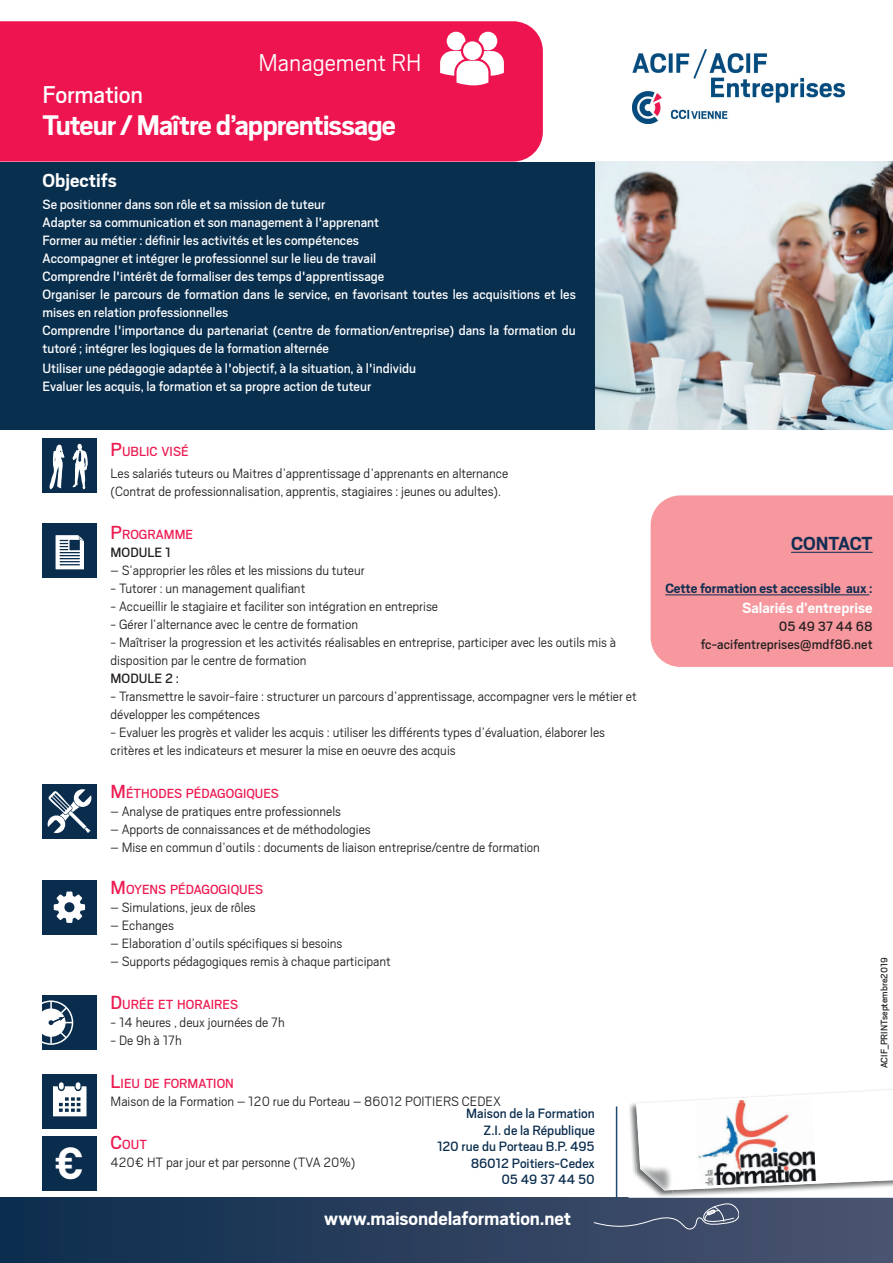
<style>
.page{position:relative;width:893px;height:1263px;background:#fff}
.page>*{position:absolute;margin:0;border:0;box-sizing:border-box;transform-origin:0 0}
.t1{font:700 44.25px "DIN Pro";color:#fff}
.t2{font:700 31.5px "Scout";letter-spacing:-.035em;color:#fff}
.t3{font:300 27px "Scout";color:#fff}
.t4{font:27px "Scout";letter-spacing:-.01em;color:#fff}
.t5{font:700 21px "Scout";letter-spacing:-.005em;color:#fff}
.t6{font:700 21px "Scout";letter-spacing:-.01em;color:#132e53}
.t7{font:700 16.5px "Scout";color:#fff}
.t8{font:300 15px/18px "Scout";color:#231f20}
.t9{font:15px/18px "Scout";color:#fff}
.t10{font:15px/16.5px "Scout";color:#0a2d4e;text-align:right}
.t11{font:15px/18px "Scout";color:#231f20;text-align:right}
.t12{font:700 15px "Scout";color:#132e53}
.t13{font:14.7px "Scout";color:#ed1b51}
.t14{font:10.5px "Scout";color:#231f20}
.s1{font-size:21px}
</style>
<div class="page">
<div style="left:0;top:1198px;width:893px;height:65px;background:linear-gradient(to right,#0c2d4d,#4b5470)"></div>
<div style="left:0;top:21px;width:543px;height:141px;background:#ed1450"></div>
<svg style="left:594px;top:1203px;width:145px;height:27px"></svg>
<img style="left:628px;top:1089px;width:265px;height:109px">
<img style="left:637px;top:1190px;width:36px;height:4px">
<svg style="left:636px;top:1090px;width:257px;height:100px"></svg>
<img style="left:695px;top:1097px;width:121px;height:89px">
<div style="left:651px;top:495px;width:242px;height:172px;background:#f6989d"></div>
<hr style="left:616px;top:1106px;width:1px;height:95px;background:#214a73">
<div style="left:0;top:162px;width:893px;height:267px;background:#092f4f"></div>
<div style="left:43px;top:524px;width:54px;height:54px;background:#0a2d4e"></div>
<svg style="left:56px;top:535px;width:28px;height:34px"></svg>
<div style="left:43px;top:439px;width:54px;height:54px;background:#0a2d4e"></div>
<svg style="left:72px;top:444px;width:16px;height:45px"></svg>
<svg style="left:50px;top:445px;width:14px;height:44px"></svg>
<div style="left:43px;top:880px;width:54px;height:54px;background:#0a2d4e"></div>
<svg style="left:54px;top:891px;width:31px;height:32px"></svg>
<div style="left:43px;top:784px;width:54px;height:54px;background:#0a2d4e"></div>
<svg style="left:47px;top:789px;width:45px;height:45px"></svg>
<div style="left:43px;top:995px;width:54px;height:54px;background:#0a2d4e"></div>
<svg style="left:43px;top:1000px;width:30px;height:45px"></svg>
<hr style="left:665px;top:594px;width:204px;height:1px;background:#132e53">
<hr style="left:791px;top:552px;width:82px;height:1px;background:#132e53">
<img style="left:595px;top:162px;width:298px;height:267px">
<svg style="left:440px;top:32px;width:64px;height:53px"></svg>
<img style="left:633px;top:50px;width:212px;height:73px">
<div style="left:43px;top:1074px;width:54px;height:54px;background:#0a2d4e"></div>
<svg style="left:53px;top:1082px;width:33px;height:34px"></svg>
<div style="left:43px;top:1136px;width:54px;height:54px;background:#0a2d4e"></div>
<h3 class="t3" style="left:259px;top:45px;width:165px">Management RH</h3>
<h3 class="t4" style="left:43px;top:77px;width:102px">Formation</h3>
<h2 class="t2" style="left:43px;top:104px;width:355px">Tuteur / Maître d’apprentissage</h2>
<h3 class="t5" style="left:43px;top:167px;width:76px">Objectifs</h3>
<p class="t9" style="left:43px;top:195px;width:535px">Se positionner dans son rôle et sa mission de tuteur<br>Adapter sa communication et son management à l'apprenant<br>Former au métier : définir les activités et les compétences<br>Accompagner et intégrer le professionnel sur le lieu de travail<br>Comprendre l'intérêt de formaliser des temps d'apprentissage<br>Organiser le parcours de formation dans le service, en favorisant toutes les acquisitions et les mises en relation professionnelles<br>Comprendre l'importance du partenariat (centre de formation/entreprise) dans la formation du tutoré ; intégrer les logiques de la formation alternée</p>
<p class="t9" style="left:43px;top:359px;width:375px">Utiliser une pédagogie adaptée à l'objectif, à la situation, à l'individu<br>Evaluer les acquis, la formation et sa propre action de tuteur</p>
<h1 class="t1" style="left:54px;top:1132px;width:32px">€</h1>
<p class="t13" style="left:111px;top:441px;width:80px"><span class="s1">P</span>UBLIC VISÉ</p>
<p class="t8" style="left:111px;top:463px;width:399px">Les salariés tuteurs ou Maitres d’apprentissage d’apprenants en alternance (Contrat de professionnalisation, apprentis, stagiaires : jeunes ou adultes).</p>
<p class="t13" style="left:111px;top:525px;width:84px"><span class="s1">P</span>ROGRAMME</p>
<p class="t11" style="left:111px;top:543px;width:62px">MODULE 1</p>
<p class="t8" style="left:111px;top:561px;width:256px">– S’approprier les rôles et les missions du tuteur</p>
<p class="t8" style="left:111px;top:579px;width:196px">- Tutorer : un management qualifiant</p>
<p class="t8" style="left:111px;top:597px;width:329px">- Accueillir le stagiaire et faciliter son intégration en entreprise</p>
<p class="t8" style="left:111px;top:615px;width:249px">- Gérer l’alternance avec le centre de formation</p>
<p class="t8" style="left:111px;top:633px;width:507px">- Maîtriser la progression et les activités réalisables en entreprise, participer avec les outils mis à disposition par le centre de formation</p>
<p class="t11" style="left:111px;top:669px;width:70px">MODULE 2 :</p>
<p class="t8" style="left:111px;top:687px;width:528px">- Transmettre le savoir-faire : structurer un parcours d’apprentissage, accompagner vers le métier et développer les compétences</p>
<p class="t8" style="left:111px;top:723px;width:496px">- Evaluer les progrès et valider les acquis : utiliser les différents types d’évaluation, élaborer les critères et les indicateurs et mesurer la mise en oeuvre des acquis</p>
<p class="t13" style="left:111px;top:784px;width:170px"><span class="s1">M</span> ÉTHODES PÉDAGOGIQUES</p>
<p class="t8" style="left:111px;top:802px;width:232px">– Analyse de pratiques entre professionnels</p>
<p class="t8" style="left:111px;top:820px;width:262px">– Apports de connaissances et de méthodologies</p>
<p class="t8" style="left:111px;top:838px;width:431px">– Mise en commun d’outils : documents de liaison entreprise/centre de formation</p>
<p class="t13" style="left:111px;top:880px;width:154px"><span class="s1">M</span> OYENS PÉDAGOGIQUES</p>
<p class="t8" style="left:111px;top:897px;width:147px">– Simulations, jeux de rôles</p>
<p class="t8" style="left:111px;top:915px;width:65px">– Echanges</p>
<p class="t8" style="left:111px;top:933px;width:233px">– Elaboration d’outils spécifiques si besoins</p>
<p class="t8" style="left:111px;top:951px;width:282px">– Supports pédagogiques remis à chaque participant</p>
<p class="t13" style="left:111px;top:995px;width:129px"><span class="s1">D</span>URÉE ET HORAIRES</p>
<p class="t8" style="left:111px;top:1012px;width:176px">- 14 heures , deux journées de 7h</p>
<p class="t8" style="left:111px;top:1030px;width:73px">- De 9h à 17h</p>
<p class="t13" style="left:111px;top:1074px;width:125px"><span class="s1">L</span>IEU DE FORMATION</p>
<p class="t8" style="left:111px;top:1092px;width:392px">Maison de la Formation – 120 rue du Porteau – 86012 POITIERS CEDEX</p>
<p class="t13" style="left:111px;top:1135px;width:38px"><span class="s1">C</span>OUT</p>
<p class="t8" style="left:111px;top:1153px;width:246px">420€ HT par jour et par personne (TVA 20%)</p>
<p class="t10" style="left:437px;top:1105px;width:159px">Maison de la Formation<br>Z.I. de la République<br>120 rue du Porteau B.P. 495<br>86012 Poitiers-Cedex<br>05 49 37 44 50</p>
<h3 class="t5" style="left:324px;top:1204px;width:249px">www.maisondelaformation.net</h3>
<h3 class="t6" style="left:791px;top:530px;width:83px">CONTACT</h3>
<p class="t12" style="left:665px;top:579px;width:209px">Cette formation est accessible aux :</p>
<p class="t7" style="left:742px;top:597px;width:132px">Salariés d’entreprise</p>
<p class="t11" style="left:701px;top:617px;width:173px">05 49 37 44 68 fc-acifentreprises@mdf86.net</p>
<p class="t14" style="left:877px;top:1068px;width:112px;rotate:-90deg">ACIF_PRINTseptembre2019</p>
</div>
